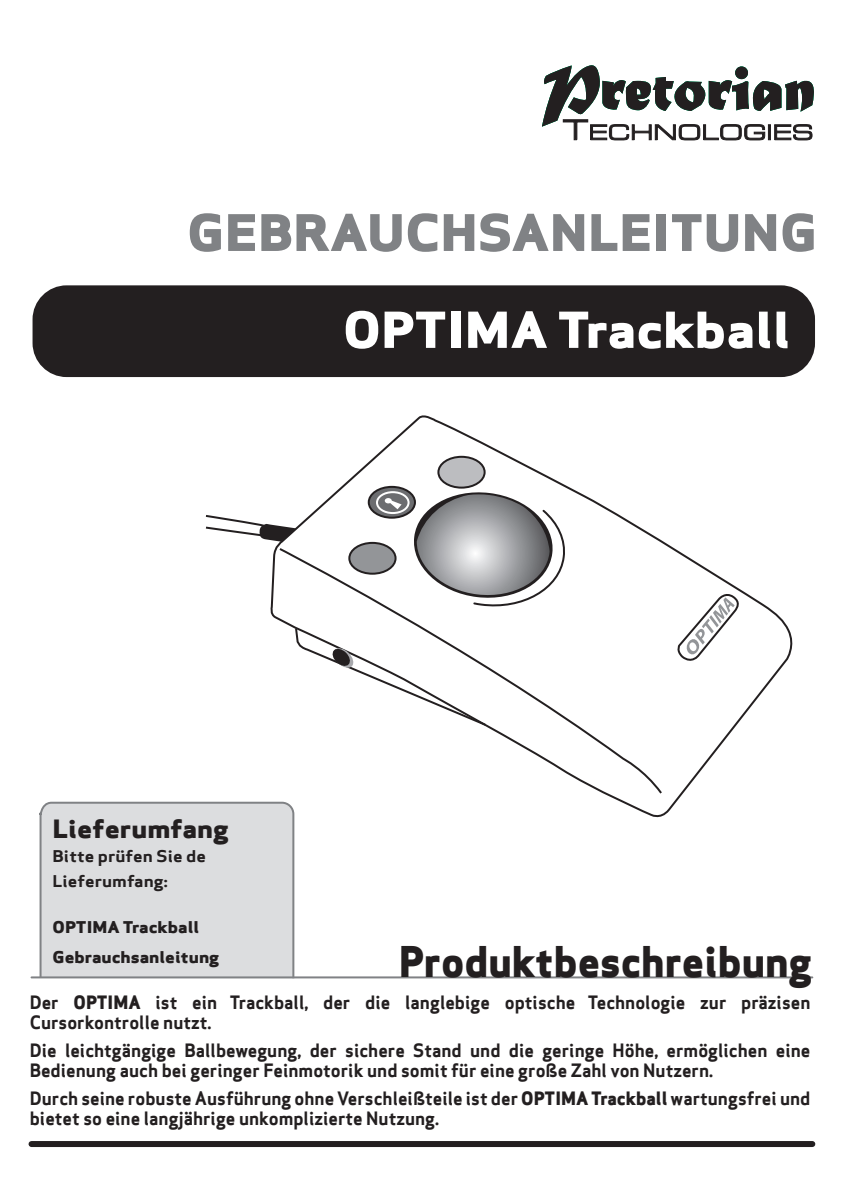
<style>
.page{position:relative;width:846px;height:1192px;background:#fff}
.page>*{position:absolute;margin:0;border:0;box-sizing:border-box;transform-origin:0 0}
.t1{font:49px "Apex Sans Extra Bold T";color:#808285;scale:1.14 1}
.t2{font:48.4px "Apex Sans Extra Bold T";color:#fff;scale:1.14 1}
.t3{font:41.4px "Apex Sans Extra Bold T";color:#231f20}
.t4{font:24.6px "Apex Sans Extra Bold T";color:#231f20;scale:1.14 1}
.t5{font:18px/20px "Apex Sans Bold T";color:#231f20}
.t6{font:15.8px/30px "Apex Sans Extra Bold T";color:#231f20;scale:1.14 1}
.t7{font:15.8px/24px "Apex Sans Bold T";color:#231f20;scale:1.14 1}
.s1{font-family:"Apex Sans Extra Bold T"}
</style>
<div class="page">
<div style="left:38px;top:801px;width:257px;height:178px;background:#dcdddf"></div>
<div style="left:33px;top:285px;width:782px;height:92px;background:#231f20;border-radius:34px"></div>
<hr style="left:31px;top:976px;width:781px;height:2px;background:#808285">
<div style="left:31px;top:1140px;width:781px;height:6px;background:#231f20"></div>
<svg style="left:270px;top:415px;width:523px;height:405px"></svg>
<svg style="left:205px;top:514px;width:91px;height:27px"></svg>
<svg style="left:676px;top:591px;width:67px;height:73px"></svg>
<svg style="left:278px;top:547px;width:386px;height:248px"></svg>
<svg style="left:542px;top:65px;width:272px;height:75px"></svg>
<h1 class="t1" style="left:187px;top:201px;width:554px">GEBRAUCHSANLEITUNG</h1>
<h2 class="t2" style="left:343px;top:298px;width:394px">OPTIMA Trackball</h2>
<h3 class="t4" style="left:53px;top:813px;width:156px">Lieferumfang</h3>
<p class="t7" style="left:53px;top:844px;width:136px">Bitte prüfen Sie de<br>Lieferumfang:</p>
<p class="t6" style="left:53px;top:911px;width:148px">OPTIMA Trackball<br>Gebrauchsanleitung</p>
<h3 class="t3" style="left:399px;top:934px;width:415px">Produktbeschreibung</h3>
<p class="t5" style="left:30px;top:991px;width:782px">Der <span class="s1">OPTIMA</span> ist ein Trackball, der die langlebige optische Technologie zur präzisen<br>Cursorkontrolle nutzt.</p>
<p class="t5" style="left:30px;top:1039px;width:782px">Die leichtgängige Ballbewegung, der sichere Stand und die geringe Höhe, ermöglichen eine<br>Bedienung auch bei geringer Feinmotorik und somit für eine große Zahl von Nutzern.</p>
<p class="t5" style="left:30px;top:1087px;width:782px">Durch seine robuste Ausführung ohne Verschleißteile ist der <span class="s1">OPTIMA Trackball</span> wartungsfrei und bietet so eine langjährige unkomplizierte Nutzung.</p>
</div>
